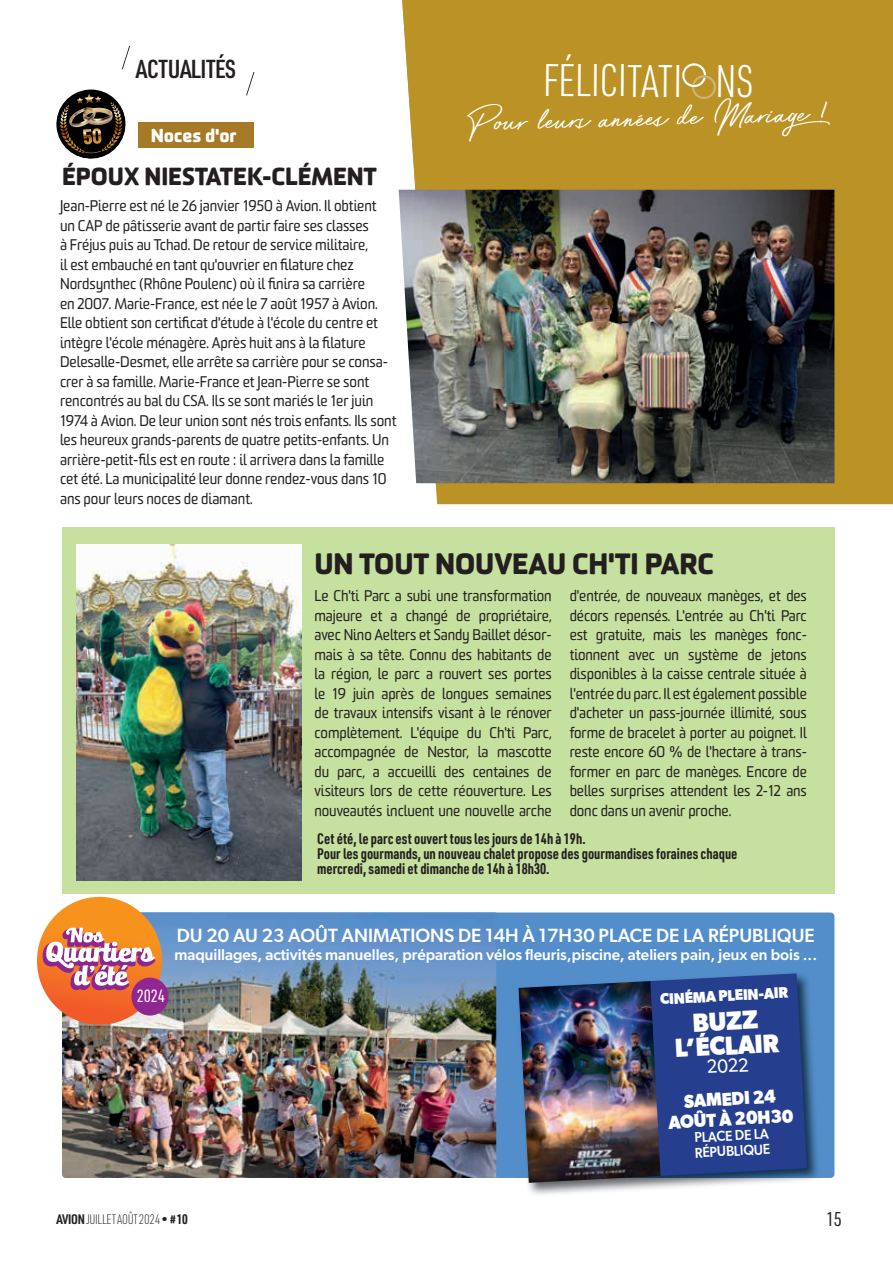
<style>
.page{position:relative;width:893px;height:1263px;background:#fff}
.page>*{position:absolute;margin:0;border:0;box-sizing:border-box;transform-origin:0 0}
.t1{font:300 44.85px "URWDIN Cond";color:#fff}
.t2{font:42.6px "Bayshore";color:#fff}
.t3{font:800 28.5px "Sommet Rounded";letter-spacing:-.005em;color:#231f20;scale:.96 1}
.t4{font:700 26.25px/24.5px "Gibson";color:#fff;text-align:center;scale:.94 1}
.t5{font:600 25.5px "URWDIN Cond";letter-spacing:-.015em;color:#231f20}
.t6{font:800 24px "Sommet Rounded";letter-spacing:-.005em;color:#231f20;scale:.96 1}
.t7{font:19.5px "URWDIN Cond";color:#231f20}
.t8{font:19.35px "Gibson";color:#fff;scale:.94 1}
.t9{font:500 19.2px "Gibson";color:#fff}
.t10{font:700 18.75px/20.1px "Gibson";color:#fff;text-align:center;scale:.94 1}
.t11{font:800 18px "Sommet Rounded";letter-spacing:-.01em;color:#fff}
.t12{font:18px "D DIN Condensed";color:#fff}
.t13{font:500 15.75px "Gibson";color:#fff}
.t14{font:700 15.45px "Gibson";color:#fff;scale:.94 1}
.t15{font:15px/19.5px "Sommet Rounded";letter-spacing:-.005em;color:#231f20;text-align:justify;scale:.95 1}
.t16{font:15px/19.5px "Sommet Rounded";letter-spacing:-.005em;color:#231f20;scale:.96 1}
.t17{font:700 15px/15px "URWDIN Cond";color:#231f20;scale:.96 1}
.t18{font:500 14.4px/15.1px "Gibson";color:#fff;scale:.94 1}
.t19{font:200 13.5px "URWDIN Cond";letter-spacing:-.025em;color:#231f20}
.s1{font-weight:700}
</style>
<div class="page">
<div style="left:138px;top:122px;width:115px;height:26px;background:#a67927"></div>
<div style="left:416px;top:267px;width:477px;height:237px;background:#ba9225"></div>
<div style="left:402px;top:0;width:491px;height:267px;background:#ba9225"></div>
<svg style="left:681px;top:62px;width:36px;height:39px"></svg>
<svg style="left:122px;top:46px;width:8px;height:23px"></svg>
<svg style="left:246px;top:72px;width:8px;height:24px"></svg>
<img style="left:399px;top:190px;width:435px;height:293px">
<img style="left:56px;top:90px;width:70px;height:69px">
<div style="left:62px;top:527px;width:772px;height:367px;background:#c6e09f"></div>
<img style="left:76px;top:544px;width:226px;height:336px">
<div style="left:62px;top:912px;width:772px;height:266px;background:#538ecb;border-radius:4px"></div>
<img style="left:62px;top:912px;width:434px;height:266px">
<svg style="left:37px;top:897px;width:125px;height:128px"></svg>
<div style="left:131px;top:978px;width:37px;height:37px;background:#90268f;border-radius:50%"></div>
<img style="left:518px;top:980px;width:300px;height:215px">
<svg style="left:650px;top:973px;width:157px;height:203px;background:#26418d"></svg>
<img style="left:519px;top:981px;width:141px;height:202px">
<h3 class="t5" style="left:136px;top:51px;width:102px">ACTUALITÉS</h3>
<p class="t11" style="left:151px;top:123px;width:87px">Noces d'or</p>
<h3 class="t6" style="left:62px;top:161px;width:330px">ÉPOUX NIESTATEK-CLÉMENT</h3>
<p class="t16" style="left:60px;top:196px;width:352px">Jean-Pierre est né le 26 janvier 1950 à Avion. Il obtient<br>un CAP de pâtisserie avant de partir faire ses classes<br>à Fréjus puis au Tchad. De retour de service militaire,<br>il est embauché en tant qu'ouvrier en filature chez Nordsynthec (Rhône Poulenc) où il finira sa carrière<br>en 2007. Marie-France, est née le 7 août 1957 à Avion.<br>Elle obtient son certificat d'étude à l'école du centre et intègre l'école ménagère. Après huit ans à la filature Delesalle-Desmet, elle arrête sa carrière pour se consa&shy;crer à sa famille. Marie-France et Jean-Pierre se sont rencontrés au bal du CSA. Ils se sont mariés le 1er juin 1974 à Avion. De leur union sont nés trois enfants. Ils sont les heureux grands-parents de quatre petits-enfants. Un arrière-petit-fils est en route : il arrivera dans la famille cet été. La municipalité leur donne rendez-vous dans 10 ans pour leurs noces de diamant.</p>
<h1 class="t1" style="left:543px;top:50px;width:212px;rotate:1deg">FÉLICITATI NS</h1>
<h2 class="t2" style="left:467px;top:92px;width:361px;rotate:-2deg">Pour leurs années de Mariage !</h2>
<h3 class="t3" style="left:314px;top:544px;width:418px">UN TOUT NOUVEAU CH'TI PARC</h3>
<p class="t15" style="left:314px;top:586px;width:251px">Le Ch'ti Parc a subi une transformation majeure et a changé de propriétaire, avec Nino Aelters et Sandy Baillet désor&shy;mais à sa tête. Connu des habitants de la région, le parc a rouvert ses portes le 19 juin après de longues semaines de travaux intensifs visant à le rénover complètement. L'équipe du Ch'ti Parc, accompagnée de Nestor, la mascotte du parc, a accueilli des centaines de visiteurs lors de cette réouverture. Les nouveautés incluent une nouvelle arche</p>
<p class="t15" style="left:570px;top:586px;width:251px">d'entrée, de nouveaux manèges, et des décors repensés. L'entrée au Ch'ti Parc est gratuite, mais les manèges fonc&shy;tionnent avec un système de jetons disponibles à la caisse centrale située à l'entrée du parc. Il est également possible d'acheter un pass-journée illimité, sous forme de bracelet à porter au poignet. Il reste encore 60 % de l'hectare à trans&shy;former en parc de manèges. Encore de belles surprises attendent les 2-12 ans donc dans un avenir proche.</p>
<p class="t17" style="left:317px;top:830px;width:439px">Cet été, le parc est ouvert tous les jours de 14h à 19h.<br>Pour les gourmands, un nouveau chalet propose des gourmandises foraines chaque mercredi, samedi et dimanche de 14h à 18h30.</p>
<p class="t9" style="left:177px;top:923px;width:639px">DU 20 AU 23 AOÛT ANIMATIONS DE 14H À 17H30 PLACE DE LA RÉPUBLIQUE</p>
<p class="t13" style="left:174px;top:945px;width:644px">maquillages, activités manuelles, préparation vélos fleuris,piscine, ateliers pain, jeux en bois ...</p>
<p class="t12" style="left:137px;top:986px;width:30px">2024</p>
<p class="t14" style="left:660px;top:990px;width:138px;rotate:-3deg">CINÉMA PLEIN-AIR</p>
<h3 class="t4" style="left:673px;top:1011px;width:112px;rotate:-3deg">BUZZ<br>L’ÉCLAIR</h3>
<p class="t8" style="left:706px;top:1055px;width:46px;rotate:-3deg">2022</p>
<p class="t10" style="left:667px;top:1091px;width:135px;rotate:-3deg">SAMEDI 24<br>AOÛT À 20H30</p>
<p class="t18" style="left:694px;top:1129px;width:82px;rotate:-3deg">PLACE DE LA<br>RÉPUBLIQUE</p>
<p class="t19" style="left:56px;top:1210px;width:133px"><span class="s1">AVION</span> JUILLET AOÛT 2024 • <span class="s1"># 10</span></p>
<h3 class="t7" style="left:826px;top:1206px;width:17px">15</h3>
</div>
